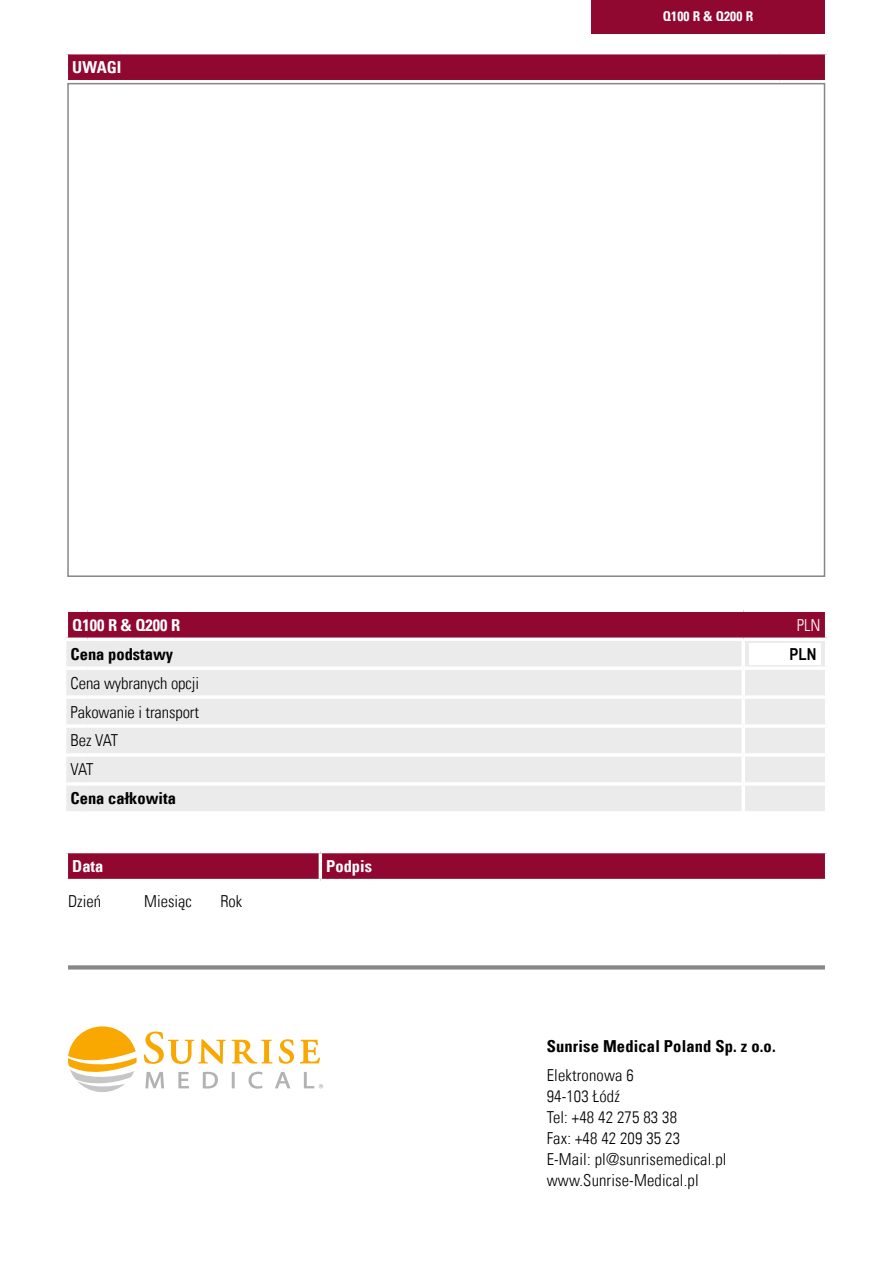
<style>
.page{position:relative;width:893px;height:1263px;background:#fff}
.page>*{position:absolute;margin:0;border:0;box-sizing:border-box;transform-origin:0 0}
.t1{font:16.5px/21px "Univers Com 47 Light Cond";letter-spacing:.01em;color:#000}
.t2{font:16.5px "Univers Com 67 Bold Cond";color:#000}
.t3{font:16.5px "Univers Com 67 Bold Cond";color:#fff}
.t4{font:16.5px "Univers Com 47 Light Cond";color:#fff}
.t5{font:700 16.5px "Arial Narrow";color:#000}
.t6{font:13.5px "Univers Com 67 Bold Cond";letter-spacing:.01em;color:#fff}
</style>
<div class="page">
<svg style="left:68px;top:853px;width:757px;height:26px;background:#910b33"></svg>
<hr style="left:319px;top:853px;width:3px;height:26px;background:#fff">
<div style="left:68px;top:612px;width:757px;height:25px;background:#900730"></div>
<div style="left:66px;top:641px;width:759px;height:170px;background:#ebebeb"></div>
<svg style="left:66px;top:637px;width:22px;height:2px"></svg>
<svg style="left:88px;top:637px;width:655px;height:1px"></svg>
<hr style="left:66px;top:666px;width:22px;height:4px;background:#fff">
<hr style="left:88px;top:666px;width:655px;height:4px;background:#fff">
<hr style="left:66px;top:695px;width:22px;height:4px;background:#fff">
<hr style="left:88px;top:695px;width:655px;height:4px;background:#fff">
<hr style="left:66px;top:724px;width:22px;height:4px;background:#fff">
<hr style="left:88px;top:724px;width:655px;height:4px;background:#fff">
<hr style="left:66px;top:753px;width:22px;height:4px;background:#fff">
<hr style="left:88px;top:753px;width:655px;height:4px;background:#fff">
<hr style="left:66px;top:782px;width:22px;height:4px;background:#fff">
<hr style="left:88px;top:782px;width:655px;height:4px;background:#fff">
<svg style="left:743px;top:637px;width:84px;height:2px"></svg>
<hr style="left:743px;top:666px;width:85px;height:4px;background:#fff">
<hr style="left:742px;top:641px;width:3px;height:25px;background:#fff">
<hr style="left:742px;top:670px;width:3px;height:25px;background:#fff">
<hr style="left:743px;top:695px;width:85px;height:4px;background:#fff">
<hr style="left:742px;top:699px;width:3px;height:25px;background:#fff">
<hr style="left:743px;top:724px;width:85px;height:4px;background:#fff">
<hr style="left:742px;top:728px;width:3px;height:25px;background:#fff">
<hr style="left:743px;top:753px;width:85px;height:4px;background:#fff">
<hr style="left:742px;top:757px;width:3px;height:25px;background:#fff">
<hr style="left:743px;top:782px;width:85px;height:4px;background:#fff">
<hr style="left:742px;top:786px;width:3px;height:25px;background:#fff">
<div style="left:749px;top:643px;width:72px;height:21px;background:#fff"></div>
<svg style="left:68px;top:965px;width:757px;height:4px;background:#909090"></svg>
<svg style="left:68px;top:1026px;width:69px;height:66px"></svg>
<svg style="left:144px;top:1031px;width:129px;height:33px"></svg>
<svg style="left:279px;top:1039px;width:15px;height:25px"></svg>
<svg style="left:300px;top:1040px;width:20px;height:23px"></svg>
<svg style="left:145px;top:1072px;width:19px;height:16px"></svg>
<svg style="left:178px;top:1072px;width:11px;height:16px"></svg>
<svg style="left:203px;top:1072px;width:15px;height:16px"></svg>
<svg style="left:232px;top:1072px;width:3px;height:16px"></svg>
<svg style="left:248px;top:1072px;width:15px;height:17px"></svg>
<svg style="left:275px;top:1072px;width:15px;height:16px"></svg>
<svg style="left:304px;top:1072px;width:19px;height:16px"></svg>
<div style="left:68px;top:54px;width:757px;height:26px;background:#900730"></div>
<div style="left:67px;top:83px;width:758px;height:494px;background:#fff;border:2px solid #878787"></div>
<div style="left:591px;top:0;width:234px;height:34px;background:#900730"></div>
<p class="t3" style="left:72px;top:57px;width:51px">UWAGI</p>
<p class="t6" style="left:663px;top:8px;width:92px">Q100 R &amp; Q200 R</p>
<p class="t3" style="left:72px;top:615px;width:110px">Q100 R &amp; Q200 R</p>
<p class="t4" style="left:797px;top:615px;width:25px">PLN</p>
<p class="t2" style="left:71px;top:644px;width:104px">Cena podstawy</p>
<p class="t5" style="left:789px;top:641px;width:29px">PLN</p>
<p class="t1" style="left:71px;top:668px;width:130px;line-height:29px">Cena wybranych opcji<br>Pakowanie i transport<br>Bez VAT<br>VAT</p>
<p class="t2" style="left:71px;top:788px;width:107px">Cena całkowita</p>
<p class="t3" style="left:72px;top:856px;width:33px">Data</p>
<p class="t3" style="left:326px;top:856px;width:47px">Podpis</p>
<p class="t1" style="left:68px;top:891px;width:34px">Dzień</p>
<p class="t1" style="left:144px;top:891px;width:49px">Miesiąc</p>
<p class="t1" style="left:220px;top:891px;width:23px">Rok</p>
<p class="t2" style="left:547px;top:1036px;width:230px">Sunrise Medical Poland Sp. z o.o.</p>
<p class="t1" style="left:547px;top:1065px;width:181px">Elektronowa 6<br>94-103 Łódź<br>Tel: +48 42 275 83 38<br>Fax: +48 42 209 35 23<br>E-Mail: pl@sunrisemedical.pl www.Sunrise-Medical.pl</p>
</div>
